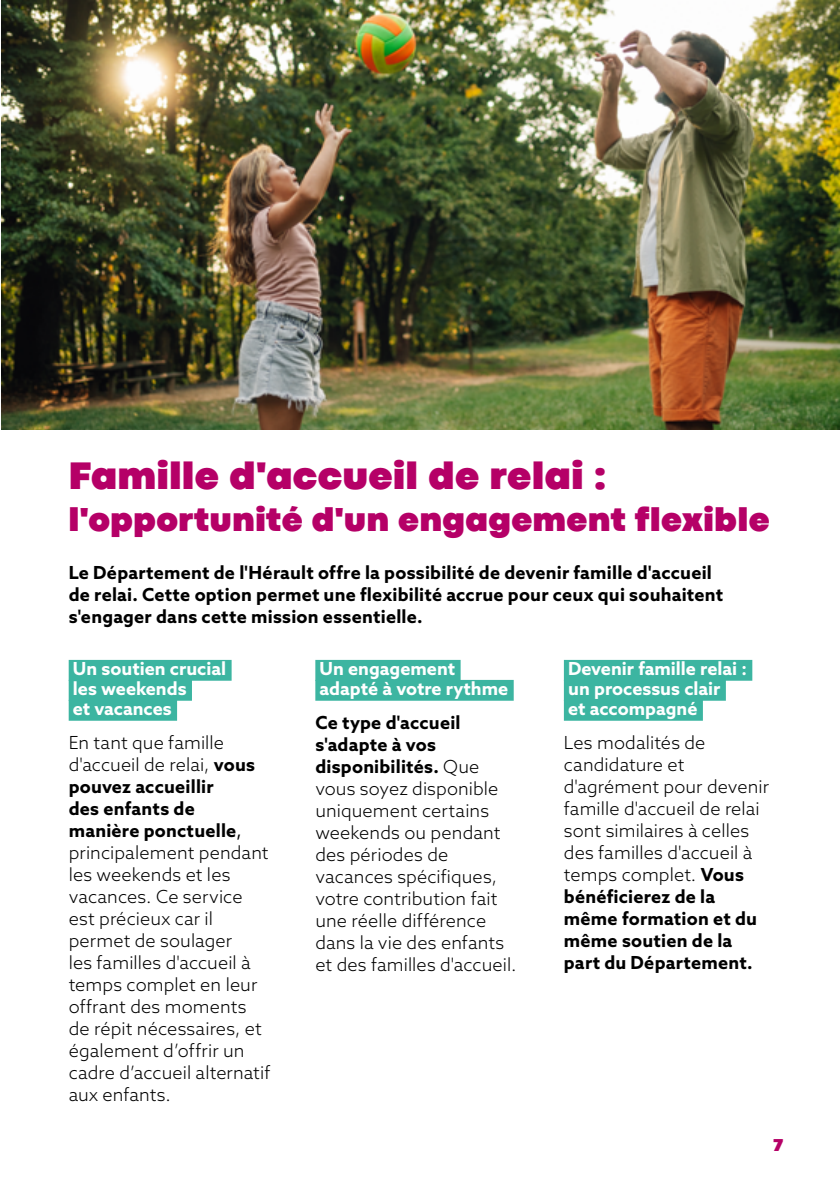
<style>
.page{position:relative;width:840px;height:1191px;background:#fff}
.page>*{position:absolute;margin:0;border:0;box-sizing:border-box;transform-origin:0 0}
.t1{font:900 40px "Codec Pro";letter-spacing:.015em;color:#b50067}
.t2{font:900 34.6px "Codec Pro";letter-spacing:.015em;color:#b50067}
.t3{font:300 18px/22px "Azo Sans";letter-spacing:.005em;color:#000}
.t4{font:700 18px/22px "Azo Sans";letter-spacing:.01em;color:#000}
.t5{font:700 18px/20px "Azo Sans";color:#fff}
.t6{font:900 18px "Codec Pro";color:#b50067}
.s1{font-weight:700}
.s2{font-weight:400}
</style>
<div class="page">
<div style="left:69px;top:660px;width:162px;height:20px;background:#3cb5a1"></div>
<div style="left:69px;top:680px;width:123px;height:20px;background:#3cb5a1"></div>
<div style="left:69px;top:700px;width:108px;height:20px;background:#3cb5a1"></div>
<div style="left:315px;top:660px;width:145px;height:20px;background:#3cb5a1"></div>
<div style="left:315px;top:680px;width:198px;height:20px;background:#3cb5a1"></div>
<div style="left:563px;top:660px;width:188px;height:20px;background:#3cb5a1"></div>
<div style="left:563px;top:680px;width:162px;height:20px;background:#3cb5a1"></div>
<div style="left:563px;top:700px;width:139px;height:20px;background:#3cb5a1"></div>
<img style="left:1px;top:0;width:838px;height:430px">
<h1 class="t1" style="left:69px;top:452px;width:538px">Famille d'accueil de relai :</h1>
<h2 class="t2" style="left:69px;top:499px;width:702px">l'opportunité d'un engagement flexible</h2>
<p class="t4" style="left:69px;top:561px;width:655px">Le Département de l'Hérault offre la possibilité de devenir famille d'accueil de relai. Cette option permet une flexibilité accrue pour ceux qui souhaitent s'engager dans cette mission essentielle.</p>
<p class="t5" style="left:73px;top:658px;width:155px">Un soutien crucial les weekends<br>et vacances</p>
<p class="t3" style="left:69px;top:731px;width:203px">En tant que famille d'accueil de relai, <span class="s1">vous pouvez accueillir<br>des enfants de<br>manière ponctuelle</span><span class="s2">, </span>principalement pendant les weekends et les vacances. Ce service est précieux car il permet de soulager<br>les familles d'accueil à temps complet en leur offrant des moments de répit nécessaires, et également d’offrir un cadre d’accueil alternatif aux enfants.</p>
<p class="t5" style="left:568px;top:658px;width:180px">Devenir famille relai : un processus clair<br>et accompagné</p>
<p class="t3" style="left:563px;top:731px;width:206px">Les modalités de candidature et d'agrément pour devenir famille d'accueil de relai sont similaires à celles des familles d'accueil à temps complet. <span class="s1">Vous bénéficierez de la même formation et du même soutien de la part du Département.</span></p>
<p class="t5" style="left:319px;top:658px;width:190px">Un engagement adapté à votre rythme</p>
<p class="t3" style="left:315px;top:711px;width:202px"><span class="s1">Ce type d'accueil s'adapte à vos disponibilités.</span> Que vous soyez disponible uniquement certains weekends ou pendant des périodes de vacances spécifiques, votre contribution fait une réelle différence dans la vie des enfants et des familles d'accueil.</p>
<p class="t6" style="left:773px;top:1134px;width:11px">7</p>
</div>
